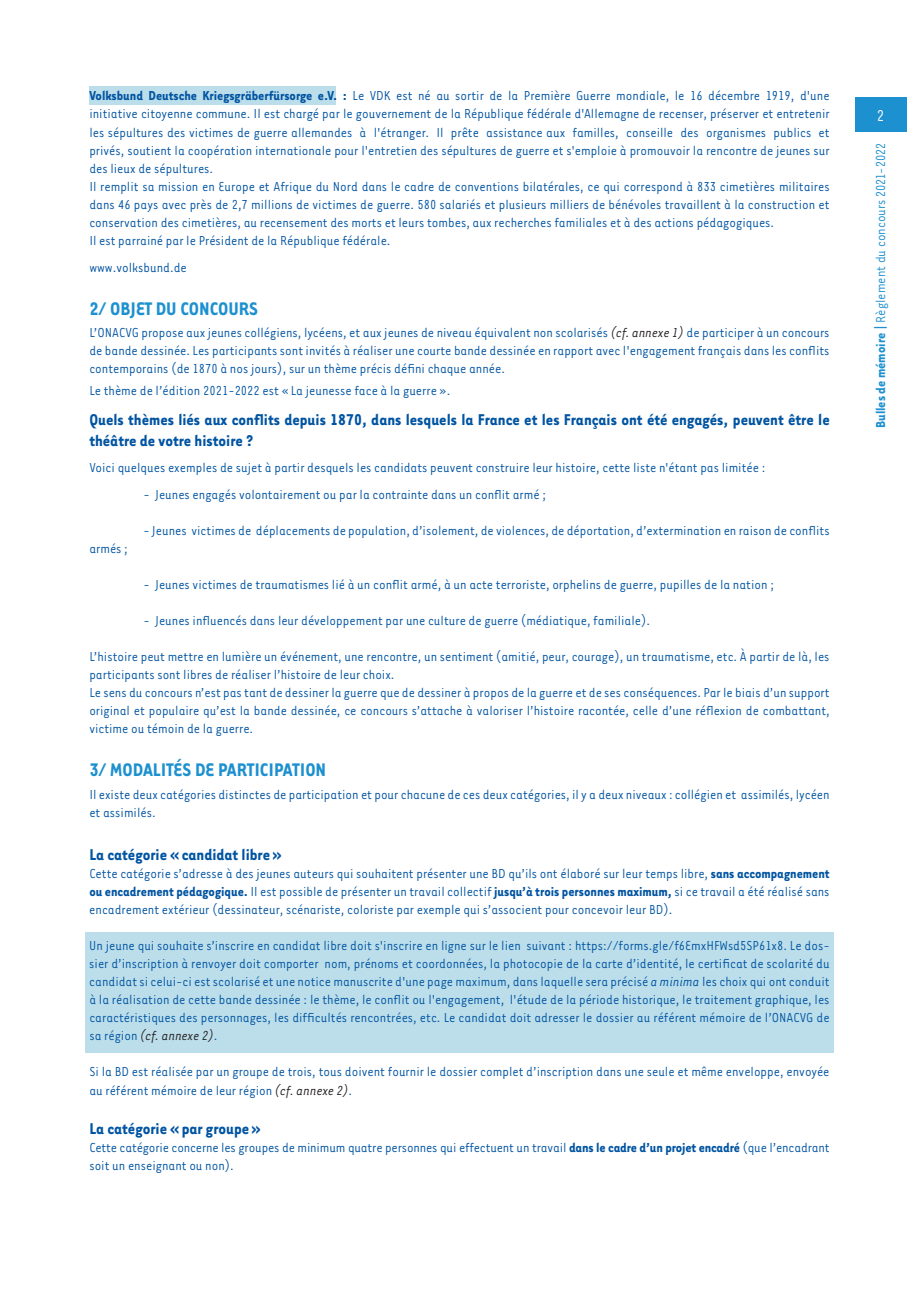
<style>
.page{position:relative;width:919px;height:1289px;background:#fff}
.page>*{position:absolute;margin:0;border:0;box-sizing:border-box;transform-origin:0 0}
.t1{font:700 21px "Tarzana Nar OT";color:#1d90d0}
.t2{font:700 18px/21px "Tarzana Nar OT";color:#0154a2}
.t3{font:18px "Tarzana Nar OT";color:#fff}
.t4{font:15px/18px "Tarzana Nar OT";color:#0154a2;text-align:justify}
.t5{font:15px "Tarzana Nar OT";color:#1d90d0}
.s1{font-weight:700}
.s2{font-style:italic;color:#231f20}
.s3{font-style:italic}
</style>
<div class="page">
<div style="left:855px;top:98px;width:51px;height:34px;background:#1d90d0"></div>
<div style="left:89px;top:86px;width:247px;height:18px;background:#bbdeea"></div>
<div style="left:85px;top:931px;width:748px;height:121px;background:#bbdeea"></div>
<p class="t4" style="left:89px;top:86px;width:741px"><span class="s1">Volksbund Deutsche Kriegsgräberfürsorge e.V. :</span> Le VDK est né au sortir de la Première Guerre mondiale, le 16 décembre 1919, d'une initiative citoyenne commune. Il est chargé par le gouvernement de la République fédérale d'Allemagne de recenser, préserver et entretenir les sépultures des victimes de guerre allemandes à l'étranger. Il prête assistance aux familles, conseille des organismes publics et privés, soutient la coopération internationale pour l'entretien des sépultures de guerre et s'emploie à promouvoir la rencontre de jeunes sur des lieux de sépultures.</p>
<p class="t4" style="left:89px;top:176px;width:741px">Il remplit sa mission en Europe et Afrique du Nord dans le cadre de conventions bilatérales, ce qui correspond à 833 cimetières militaires dans 46 pays avec près de 2,7 millions de victimes de guerre. 580 salariés et plusieurs milliers de bénévoles travaillent à la construction et conservation des cimetières, au recensement des morts et leurs tombes, aux recherches familiales et à des actions pédagogiques.</p>
<p class="t4" style="left:89px;top:230px;width:303px">Il est parrainé par le Président de la République fédérale.</p>
<p class="t4" style="left:89px;top:257px;width:99px">www.volksbund.de</p>
<p class="t1" style="left:89px;top:295px;width:170px">2/ OBJET DU CONCOURS</p>
<p class="t4" style="left:89px;top:323px;width:741px">L’ONACVG propose aux jeunes collégiens, lycéens, et aux jeunes de niveau équivalent non scolarisés <span class="s2">(cf. annexe 1)</span> de participer à un concours de bande dessinée. Les participants sont invités à réaliser une courte bande dessinée en rapport avec l'engagement français dans les conflits contemporains (de 1870 à nos jours), sur un thème précis défini chaque année.</p>
<p class="t4" style="left:89px;top:381px;width:362px">Le thème de l’édition 2021-2022 est « La jeunesse face à la guerre ».</p>
<p class="t2" style="left:89px;top:408px;width:741px">Quels thèmes liés aux conflits depuis 1870, dans lesquels la France et les Français ont été engagés, peuvent être le théâtre de votre histoire ?</p>
<p class="t4" style="left:89px;top:458px;width:677px">Voici quelques exemples de sujet à partir desquels les candidats peuvent construire leur histoire, cette liste n'étant pas limitée :</p>
<p class="t4" style="left:143px;top:484px;width:404px">- Jeunes engagés volontairement ou par la contrainte dans un conflit armé ;</p>
<p class="t4" style="left:143px;top:520px;width:687px">- Jeunes victimes de déplacements de population, d’isolement, de violences, de déportation, d’extermination en raison de conflits</p>
<p class="t4" style="left:89px;top:538px;width:40px">armés ;</p>
<p class="t4" style="left:143px;top:574px;width:632px">- Jeunes victimes de traumatismes lié à un conflit armé, à un acte terroriste, orphelins de guerre, pupilles de la nation ;</p>
<p class="t4" style="left:143px;top:610px;width:508px">- Jeunes influencés dans leur développement par une culture de guerre (médiatique, familiale).</p>
<p class="t4" style="left:89px;top:646px;width:741px">L’histoire peut mettre en lumière un événement, une rencontre, un sentiment (amitié, peur, courage), un traumatisme, etc. À partir de là, les participants sont libres de réaliser l’histoire de leur choix.</p>
<p class="t4" style="left:89px;top:682px;width:741px">Le sens du concours n’est pas tant de dessiner la guerre que de dessiner à propos de la guerre et de ses conséquences. Par le biais d’un support original et populaire qu’est la bande dessinée, ce concours s’attache à valoriser l’histoire racontée, celle d’une réflexion de combattant, victime ou témoin de la guerre.</p>
<p class="t1" style="left:89px;top:756px;width:238px">3/ MODALITÉS DE PARTICIPATION</p>
<p class="t4" style="left:89px;top:784px;width:741px">Il existe deux catégories distinctes de participation et pour chacune de ces deux catégories, il y a deux niveaux : collégien et assimilés, lycéen et assimilés.</p>
<p class="t2" style="left:89px;top:843px;width:194px">La catégorie «candidat libre»</p>
<p class="t4" style="left:89px;top:864px;width:741px">Cette catégorie s’adresse à des jeunes auteurs qui souhaitent présenter une BD qu’ils ont élaboré sur leur temps libre, <span class="s1">sans accompagnement ou encadrement pédagogique.</span> Il est possible de présenter un travail collectif <span class="s1">jusqu’à trois personnes maximum,</span> si ce travail a été réalisé sans encadrement extérieur (dessinateur, scénariste, coloriste par exemple qui s’associent pour concevoir leur BD).</p>
<p class="t4" style="left:89px;top:936px;width:741px">Un jeune qui souhaite s’inscrire en candidat libre doit s'inscrire en ligne sur le lien suivant : https://forms.gle/f6EmxHFWsd5SP61x8. Le dos&shy;sier d’inscription à renvoyer doit comporter nom, prénoms et coordonnées, la photocopie de la carte d’identité, le certificat de scolarité du candidat si celui-ci est scolarisé et une notice manuscrite d'une page maximum, dans laquelle sera précisé <span class="s3">aminima</span> les choix qui ont conduit à la réalisation de cette bande dessinée : le thème, le conflit ou l'engagement, l'étude de la période historique, le traitement graphique, les caractéristiques des personnages, les difficultés rencontrées, etc. Le candidat doit adresser le dossier au référent mémoire de l’ONACVG de sa région <span class="s2">(cf. annexe 2)</span>.</p>
<p class="t4" style="left:89px;top:1062px;width:741px">Si la BD est réalisée par un groupe de trois, tous doivent fournir le dossier complet d’inscription dans une seule et même enveloppe, envoyée au référent mémoire de leur région <span class="s2">(cf. annexe 2)</span>.</p>
<p class="t2" style="left:89px;top:1117px;width:173px">La catégorie «par groupe»</p>
<p class="t4" style="left:89px;top:1137px;width:741px">Cette catégorie concerne les groupes de minimum quatre personnes qui effectuent un travail <span class="s1">dans le cadre d’un projet encadré</span> (que l’encadrant soit un enseignant ou non).</p>
<p class="t3" style="left:876px;top:104px;width:9px">2</p>
<p class="t5" style="left:871px;top:428px;width:286px;rotate:-90deg"><span class="s1">Bulles de mémoire |</span> Règlement du concours 2021-2022</p>
</div>
